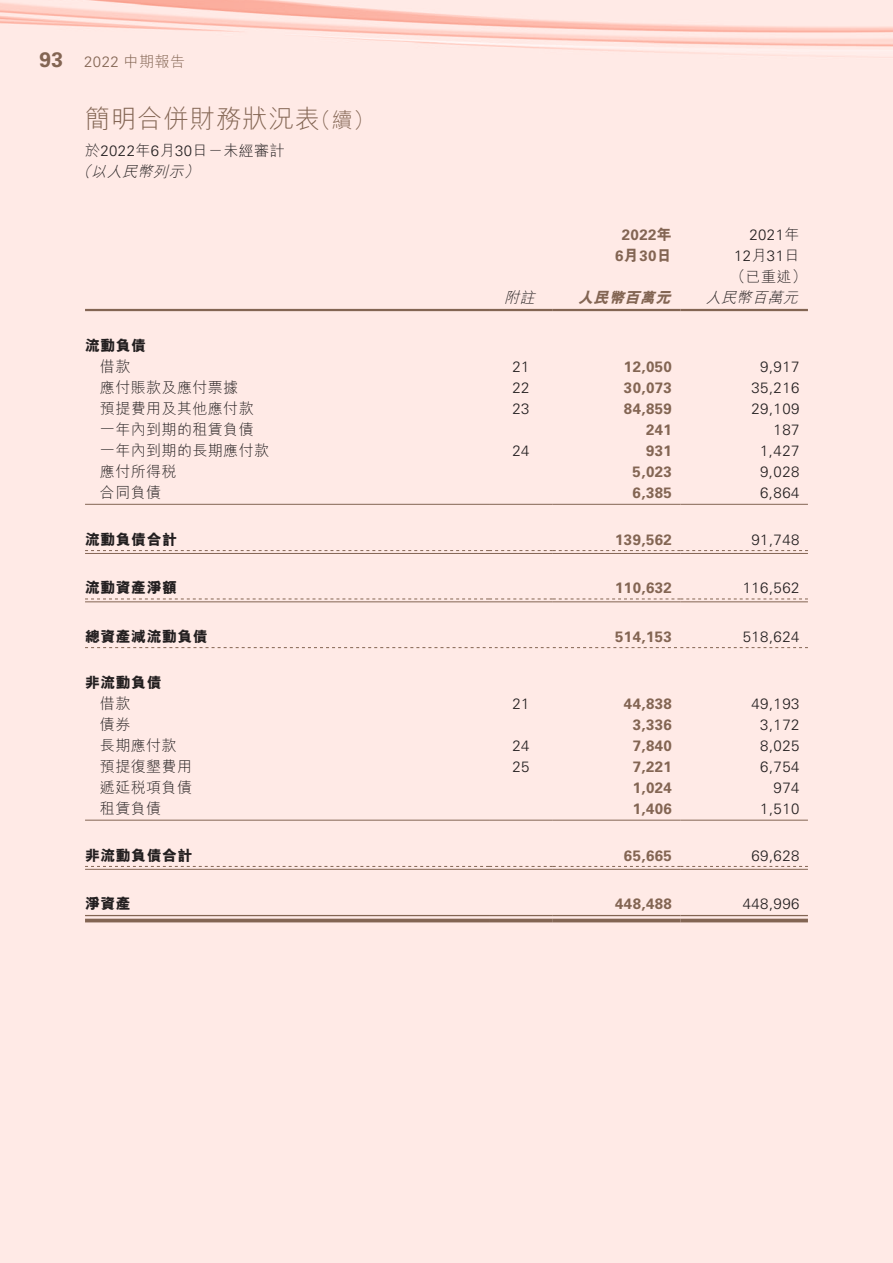
<style>
.page{position:relative;width:893px;height:1263px;background:#fff}
.page>*{position:absolute;margin:0;border:0;box-sizing:border-box;transform-origin:0 0}
.t1{font:300 25.5px "M Hei HK";letter-spacing:.03em;color:#836553}
.t2{font:300 21px "M Hei HK";color:#836553}
.t3{font:700 21px "Univers LT Std";color:#836553}
.t4{font:300 15px "Univers LT Std";letter-spacing:.03em;color:#231f20}
.t5{font:700 15px "Univers LT Std";letter-spacing:.03em;color:#836553}
.t6{font:300 15px/21px "M Hei HK";letter-spacing:.03em;color:#231f20}
.t7{font:800 15px "M Hei HK";letter-spacing:.03em;color:#231f20}
.t8{font:italic 300 15px "M Hei HK";color:#231f20}
.t9{font:300 15px "Univers LT Std";color:#836553}
.t10{font:italic 800 15px "M Hei HK";color:#836553}
.s1{font-family:"M Hei HK"}
.s2{font-family:"Univers LT Std"}
.s3{font-style:italic}
.s4{font-family:"M Hei HK";font-weight:800}
</style>
<div class="page">
<hr style="left:85px;top:309px;width:404px;height:2px;background:#836553">
<hr style="left:489px;top:309px;width:64px;height:2px;background:#836553">
<hr style="left:553px;top:309px;width:127px;height:2px;background:#836553">
<hr style="left:680px;top:309px;width:128px;height:2px;background:#836553">
<hr style="left:85px;top:504px;width:404px;height:1px;background:#836553">
<hr style="left:489px;top:504px;width:64px;height:1px;background:#836553">
<hr style="left:553px;top:504px;width:127px;height:1px;background:#836553">
<hr style="left:680px;top:504px;width:128px;height:1px;background:#836553">
<hr style="left:85px;top:553px;width:404px;height:1px;background:#836553">
<hr style="left:489px;top:553px;width:64px;height:1px;background:#836553">
<hr style="left:553px;top:553px;width:127px;height:1px;background:#836553">
<svg style="left:85px;top:550px;width:723px;height:1px"></svg>
<hr style="left:680px;top:553px;width:128px;height:1px;background:#836553">
<hr style="left:85px;top:601px;width:404px;height:1px;background:#836553">
<hr style="left:489px;top:601px;width:64px;height:1px;background:#836553">
<hr style="left:553px;top:601px;width:127px;height:1px;background:#836553">
<svg style="left:85px;top:599px;width:723px;height:1px"></svg>
<hr style="left:680px;top:601px;width:128px;height:1px;background:#836553">
<svg style="left:85px;top:647px;width:723px;height:1px"></svg>
<hr style="left:85px;top:820px;width:404px;height:1px;background:#836553">
<hr style="left:489px;top:820px;width:64px;height:1px;background:#836553">
<hr style="left:553px;top:820px;width:127px;height:1px;background:#836553">
<hr style="left:680px;top:820px;width:128px;height:1px;background:#836553">
<hr style="left:85px;top:869px;width:404px;height:1px;background:#836553">
<hr style="left:489px;top:869px;width:64px;height:1px;background:#836553">
<hr style="left:553px;top:869px;width:127px;height:1px;background:#836553">
<svg style="left:85px;top:866px;width:723px;height:1px"></svg>
<hr style="left:680px;top:869px;width:128px;height:1px;background:#836553">
<hr style="left:85px;top:915px;width:404px;height:1px;background:#836553">
<hr style="left:85px;top:919px;width:404px;height:3px;background:#836553">
<hr style="left:489px;top:915px;width:64px;height:1px;background:#836553">
<hr style="left:489px;top:919px;width:64px;height:3px;background:#836553">
<hr style="left:553px;top:915px;width:127px;height:1px;background:#836553">
<hr style="left:553px;top:919px;width:127px;height:3px;background:#836553">
<hr style="left:680px;top:915px;width:128px;height:1px;background:#836553">
<hr style="left:680px;top:919px;width:128px;height:3px;background:#836553">
<h2 class="t3" style="left:40px;top:48px;width:25px">93</h2>
<p class="t9" style="left:84px;top:53px;width:102px">2022 <span class="s1">中期報告</span></p>
<h1 class="t1" style="left:85px;top:106px;width:237px">簡明合併財務狀況表</h1>
<h2 class="t2" style="left:310px;top:110px;width:65px">（續(</h2>
<p class="t6" style="left:184px;top:140px;width:102px;text-indent:-99px">於<span class="s2">2022</span>年 月<span class="s2">6 30</span>日－未經審計<span class="s3">(</span></p>
<p class="t8" style="left:76px;top:164px;width:20px">（</p>
<p class="t8" style="left:91px;top:164px;width:98px">以人民幣列示</p>
<p class="t7" style="left:85px;top:338px;width:63px">流動負債</p>
<p class="t6" style="left:100px;top:356px;width:32px">借款</p>
<p class="t6" style="left:100px;top:377px;width:140px">應付賬款及應付票據</p>
<p class="t6" style="left:100px;top:398px;width:155px">預提費用及其他應付款</p>
<p class="t6" style="left:100px;top:419px;width:155px">一年內到期的租賃負債</p>
<p class="t6" style="left:100px;top:440px;width:171px">一年內到期的長期應付款</p>
<p class="t6" style="left:100px;top:461px;width:78px">應付所得稅</p>
<p class="t6" style="left:100px;top:482px;width:63px">合同負債</p>
<p class="t7" style="left:85px;top:532px;width:94px">流動負債合計</p>
<p class="t7" style="left:85px;top:580px;width:94px">流動資產淨額</p>
<p class="t7" style="left:85px;top:628px;width:124px">總資產減流動負債</p>
<p class="t7" style="left:85px;top:675px;width:78px">非流動負債</p>
<p class="t6" style="left:100px;top:693px;width:32px">借款</p>
<p class="t6" style="left:100px;top:714px;width:32px">債券</p>
<p class="t6" style="left:100px;top:735px;width:78px">長期應付款</p>
<p class="t6" style="left:100px;top:756px;width:94px">預提復墾費用</p>
<p class="t6" style="left:100px;top:777px;width:94px">遞延稅項負債</p>
<p class="t6" style="left:100px;top:798px;width:63px">租賃負債</p>
<p class="t7" style="left:85px;top:847px;width:109px">非流動負債合計</p>
<p class="t7" style="left:85px;top:896px;width:47px">淨資產</p>
<p class="t5" style="left:622px;top:226px;width:52px">2022<span class="s4">年</span></p>
<p class="t4" style="left:749px;top:226px;width:52px">2021<span class="s1">年</span></p>
<p class="t5" style="left:615px;top:247px;width:58px"><span class="s4">月</span>6 30<span class="s4">日</span></p>
<p class="t4" style="left:734px;top:247px;width:67px">12<span class="s1">月</span>31<span class="s1">日</span></p>
<p class="t8" style="left:504px;top:290px;width:36px">附註</p>
<p class="t10" style="left:578px;top:290px;width:97px">人民幣百萬元</p>
<p class="t6" style="left:730px;top:266px;width:78px">（已重述(</p>
<p class="t8" style="left:706px;top:290px;width:98px">人民幣百萬元</p>
<p class="t4" style="left:512px;top:358px;width:19px">21</p>
<p class="t5" style="left:624px;top:358px;width:49px">12,050</p>
<p class="t4" style="left:760px;top:358px;width:41px">9,917</p>
<p class="t4" style="left:512px;top:379px;width:19px">22</p>
<p class="t5" style="left:624px;top:379px;width:49px">30,073</p>
<p class="t4" style="left:751px;top:379px;width:49px">35,216</p>
<p class="t4" style="left:512px;top:400px;width:19px">23</p>
<p class="t5" style="left:624px;top:400px;width:49px">84,859</p>
<p class="t4" style="left:751px;top:400px;width:49px">29,109</p>
<p class="t5" style="left:646px;top:421px;width:27px">241</p>
<p class="t4" style="left:774px;top:421px;width:27px">187</p>
<p class="t4" style="left:512px;top:442px;width:19px">24</p>
<p class="t5" style="left:646px;top:442px;width:27px">931</p>
<p class="t4" style="left:760px;top:442px;width:41px">1,427</p>
<p class="t5" style="left:633px;top:463px;width:41px">5,023</p>
<p class="t4" style="left:760px;top:463px;width:41px">9,028</p>
<p class="t5" style="left:633px;top:484px;width:41px">6,385</p>
<p class="t4" style="left:760px;top:484px;width:41px">6,864</p>
<p class="t5" style="left:615px;top:531px;width:58px">139,562</p>
<p class="t4" style="left:751px;top:530px;width:49px">91,748</p>
<p class="t5" style="left:615px;top:579px;width:58px">110,632</p>
<p class="t4" style="left:743px;top:579px;width:58px">116,562</p>
<p class="t5" style="left:615px;top:627px;width:58px">514,153</p>
<p class="t4" style="left:743px;top:627px;width:58px">518,624</p>
<p class="t4" style="left:512px;top:695px;width:19px">21</p>
<p class="t5" style="left:624px;top:695px;width:49px">44,838</p>
<p class="t4" style="left:751px;top:695px;width:49px">49,193</p>
<p class="t5" style="left:633px;top:716px;width:41px">3,336</p>
<p class="t4" style="left:760px;top:716px;width:41px">3,172</p>
<p class="t4" style="left:512px;top:737px;width:19px">24</p>
<p class="t5" style="left:633px;top:737px;width:41px">7,840</p>
<p class="t4" style="left:760px;top:737px;width:41px">8,025</p>
<p class="t4" style="left:512px;top:758px;width:19px">25</p>
<p class="t5" style="left:633px;top:758px;width:41px">7,221</p>
<p class="t4" style="left:760px;top:758px;width:41px">6,754</p>
<p class="t5" style="left:633px;top:779px;width:41px">1,024</p>
<p class="t4" style="left:774px;top:779px;width:27px">974</p>
<p class="t5" style="left:633px;top:800px;width:41px">1,406</p>
<p class="t4" style="left:760px;top:800px;width:41px">1,510</p>
<p class="t5" style="left:624px;top:846px;width:49px">65,665</p>
<p class="t4" style="left:751px;top:846px;width:49px">69,628</p>
<p class="t5" style="left:615px;top:895px;width:58px">448,488</p>
<p class="t4" style="left:743px;top:895px;width:58px">448,996</p>
</div>
